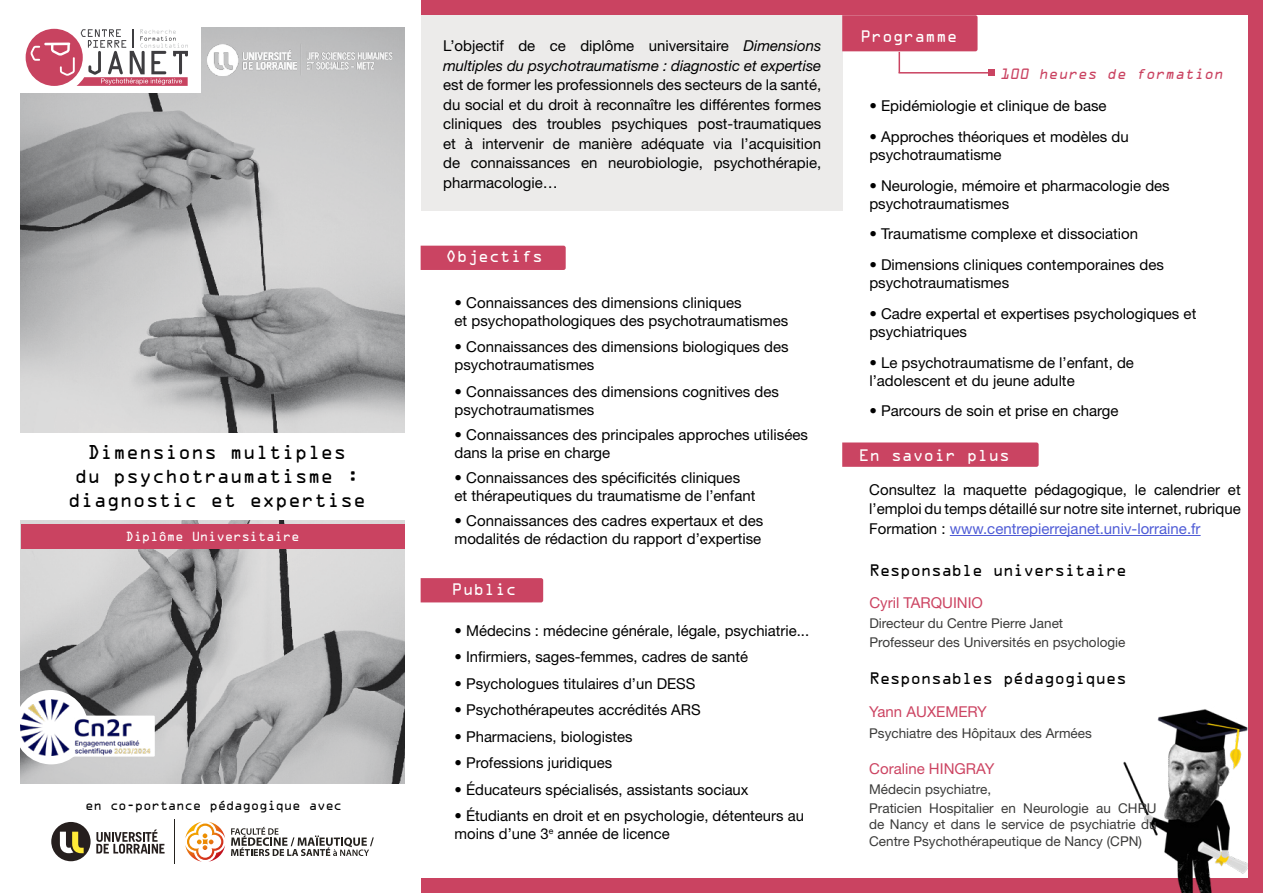
<style>
.page{position:relative;width:1263px;height:893px;background:#fff}
.page>*{position:absolute;margin:0;border:0;box-sizing:border-box;transform-origin:0 0}
.t1{font:18px/24px "OCRA Std";color:#000;text-align:center}
.t2{font:15px/18px "Helvetica Neue LT Std";color:#000}
.t3{font:italic 15px/19.5px "Helvetica Neue LT Std";color:#000}
.t4{font:15px "OCRA Std";letter-spacing:-.035em;color:#000}
.t5{font:15px "Helvetica Neue LT Std";color:#cc4462}
.t6{font:15px "OCRA Std";color:#fff}
.t7{font:13.5px/18.6px "Helvetica Neue LT Std";color:#3b3b3a}
.t8{font:italic 13.5px "OCRA Std";color:#ca4361}
.t9{font:12px "OCRA Std";letter-spacing:-.03em;color:#000}
.t10{font:12px "OCRA Std";letter-spacing:-.03em;color:#fff}
.s1{font-style:normal}
.s2{color:#4f5cd6}
</style>
<div class="page">
<div style="left:421px;top:0;width:842px;height:15px;background:#ca4361"></div>
<div style="left:1248px;top:0;width:15px;height:893px;background:#ca4361"></div>
<div style="left:421px;top:878px;width:842px;height:15px;background:#ca4361"></div>
<img style="left:1123px;top:709px;width:125px;height:184px">
<img style="left:21px;top:28px;width:383px;height:755px">
<div style="left:21px;top:524px;width:383px;height:24px;background:#ca4361"></div>
<div style="left:11px;top:433px;width:412px;height:87px;background:#fff"></div>
<div style="left:20px;top:15px;width:180px;height:77px;background:#fff"></div>
<div style="left:26px;top:29px;width:57px;height:57px;background:#c84360;border-radius:50%"></div>
<svg style="left:31px;top:46px;width:9px;height:15px"></svg>
<hr style="left:44px;top:43px;width:26px;height:2px;background:#fff">
<svg style="left:51px;top:29px;width:137px;height:57px"></svg>
<img style="left:292px;top:35px;width:101px;height:49px">
<img style="left:208px;top:44px;width:89px;height:31px">
<svg style="left:231px;top:827px;width:143px;height:29px"></svg>
<hr style="left:174px;top:819px;width:1px;height:45px;background:#25221e">
<svg style="left:96px;top:829px;width:69px;height:25px"></svg>
<div style="left:51px;top:822px;width:40px;height:39px;background:#261f1e;border-radius:50%"></div>
<svg style="left:60px;top:832px;width:24px;height:21px"></svg>
<svg style="left:185px;top:822px;width:40px;height:40px"></svg>
<div style="left:421px;top:15px;width:421px;height:195px;background:#ecebea"></div>
<div style="left:421px;top:578px;width:122px;height:24px;background:#ca4462"></div>
<div style="left:421px;top:246px;width:145px;height:24px;background:#ca4462"></div>
<svg style="left:842px;top:442px;width:197px;height:25px;background:#cb4966"></svg>
<hr style="left:950px;top:535px;width:250px;height:1px;background:#4f5cd6">
<hr style="left:898px;top:72px;width:94px;height:2px;background:#ca4361">
<svg style="left:989px;top:70px;width:6px;height:6px"></svg>
<hr style="left:898px;top:52px;width:2px;height:21px;background:#ca4361">
<div style="left:842px;top:15px;width:135px;height:36px;background:#ca4361"></div>
<div style="left:43px;top:716px;width:112px;height:41px;background:#fff"></div>
<div style="left:14px;top:690px;width:74px;height:74px;background:#fff;border-radius:50%"></div>
<img style="left:21px;top:699px;width:132px;height:56px">
<p class="t1" style="left:68px;top:442px;width:300px">Dimensions multiples<br>du psychotraumatisme : diagnostic et expertise</p>
<p class="t10" style="left:125px;top:531px;width:176px">Diplôme Universitaire</p>
<p class="t9" style="left:85px;top:800px;width:259px">en co-portance pédagogique avec</p>
<p class="t3" style="left:443px;top:36px;width:380px"><span class="s1">L’objectif de ce diplôme universitaire</span> Dimensions multiples du psychotraumatisme : diagnostic et expertise</p>
<p class="t2" style="left:443px;top:75px;width:380px;line-height:19.5px;text-align:justify">est de former les professionnels des secteurs de la santé, du social et du droit à reconnaître les différentes formes cliniques des troubles psychiques post-traumatiques et à intervenir de manière adéquate via l’acquisition de connaissances en neurobiologie, psychothérapie, pharmacologie…</p>
<p class="t6" style="left:446px;top:250px;width:99px">Objectifs</p>
<p class="t2" style="left:455px;top:293px;width:335px">• Connaissances des dimensions cliniques<br>et psychopathologiques des psychotraumatismes</p>
<p class="t2" style="left:455px;top:338px;width:335px">• Connaissances des dimensions biologiques des psychotraumatismes</p>
<p class="t2" style="left:455px;top:382px;width:326px">• Connaissances des dimensions cognitives des psychotraumatismes</p>
<p class="t2" style="left:455px;top:425px;width:355px">• Connaissances des principales approches utilisées dans la prise en charge</p>
<p class="t2" style="left:455px;top:468px;width:302px">• Connaissances des spécificités cliniques et thérapeutiques du traumatisme de l’enfant</p>
<p class="t2" style="left:455px;top:511px;width:310px">• Connaissances des cadres expertaux et des modalités de rédaction du rapport d’expertise</p>
<p class="t6" style="left:452px;top:583px;width:66px">Public</p>
<p class="t2" style="left:455px;top:621px;width:356px">• Médecins : médecine générale, légale, psychiatrie...</p>
<p class="t2" style="left:455px;top:648px;width:295px">• Infirmiers, sages-femmes, cadres de santé</p>
<p class="t2" style="left:455px;top:674px;width:242px">• Psychologues titulaires d’un DESS</p>
<p class="t2" style="left:455px;top:701px;width:248px">• Psychothérapeutes accrédités ARS</p>
<p class="t2" style="left:455px;top:727px;width:179px">• Pharmaciens, biologistes</p>
<p class="t2" style="left:455px;top:754px;width:159px">• Professions juridiques</p>
<p class="t2" style="left:455px;top:780px;width:296px">• Éducateurs spécialisés, assistants sociaux</p>
<p class="t2" style="left:455px;top:807px;width:351px">• Étudiants en droit et en psychologie, détenteurs au moins d’une 3<sup>e</sup> année de licence</p>
<p class="t6" style="left:860px;top:30px;width:99px">Programme</p>
<p class="t8" style="left:1000px;top:68px;width:228px">100 heures de formation</p>
<p class="t2" style="left:869px;top:97px;width:239px">• Epidémiologie et clinique de base</p>
<p class="t2" style="left:869px;top:127px;width:261px">• Approches théoriques et modèles du psychotraumatisme</p>
<p class="t2" style="left:869px;top:176px;width:302px">• Neurologie, mémoire et pharmacologie des psychotraumatismes</p>
<p class="t2" style="left:869px;top:225px;width:270px">• Traumatisme complexe et dissociation</p>
<p class="t2" style="left:869px;top:256px;width:296px">• Dimensions cliniques contemporaines des psychotraumatismes</p>
<p class="t2" style="left:869px;top:304px;width:328px">• Cadre expertal et expertises psychologiques et psychiatriques</p>
<p class="t2" style="left:869px;top:353px;width:266px">• Le psychotraumatisme de l’enfant, de l’adolescent et du jeune adulte</p>
<p class="t2" style="left:869px;top:402px;width:251px">• Parcours de soin et prise en charge</p>
<p class="t6" style="left:859px;top:448px;width:153px">En savoir plus</p>
<p class="t2" style="left:869px;top:480px;width:373px;line-height:19.5px;text-align:justify">Consultez la maquette pédagogique, le calendrier et l’emploi du temps détaillé sur notre site internet, rubrique Formation : <span class="s2">www.centrepierrejanet.univ-lorraine.fr</span></p>
<p class="t4" style="left:869px;top:564px;width:259px">Responsable universitaire</p>
<p class="t5" style="left:869px;top:593px;width:115px">Cyril TARQUINIO</p>
<p class="t7" style="left:869px;top:614px;width:258px">Directeur du Centre Pierre Janet<br>Professeur des Universités en psychologie</p>
<p class="t4" style="left:869px;top:672px;width:259px">Responsables pédagogiques</p>
<p class="t5" style="left:869px;top:703px;width:119px">Yann AUXEMERY</p>
<p class="t7" style="left:869px;top:724px;width:224px">Psychiatre des Hôpitaux des Armées</p>
<p class="t5" style="left:869px;top:759px;width:127px">Coraline HINGRAY</p>
<p class="t7" style="left:869px;top:780px;width:289px">Médecin psychiatre,<br>Praticien Hospitalier en Neurologie au CHRU</p>
<p class="t7" style="left:869px;top:816px;width:289px;line-height:16.5px">de Nancy et dans le service de psychiatrie du<br>Centre Psychothérapeutique de Nancy (CPN)</p>
</div>
